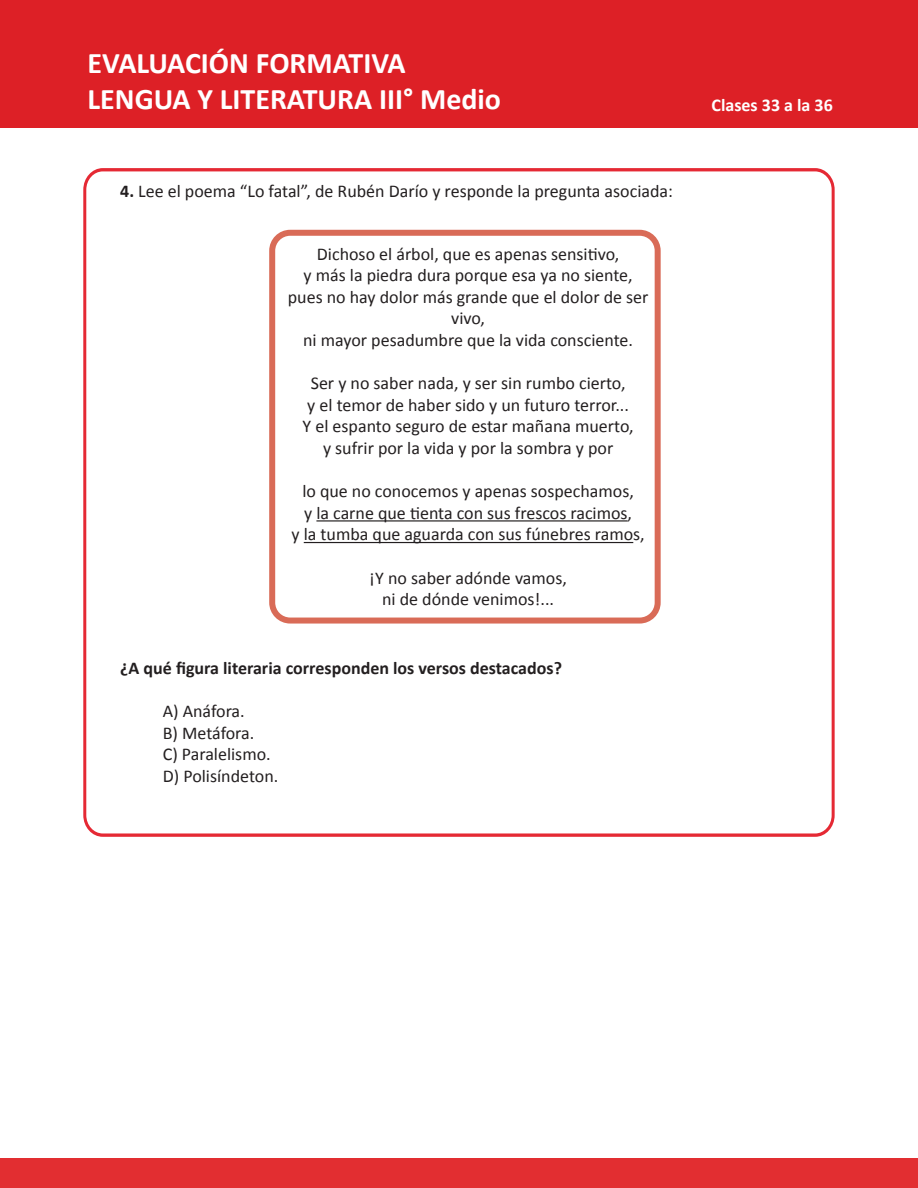
<style>
.page{position:relative;width:918px;height:1188px;background:#fff}
.page>*{position:absolute;margin:0;border:0;box-sizing:border-box;transform-origin:0 0}
.t1{font:700 30px "Calibri";color:#fff}
.t2{font:18px/21.6px "Calibri";color:#231f20;text-align:center}
.t3{font:700 18px "Calibri";color:#231f20}
.t4{font:700 18px "Calibri";color:#fff}
.s1{font-weight:700}
</style>
<div class="page">
<div style="left:0;top:1158px;width:918px;height:30px;background:#e22e31"></div>
<div style="left:0;top:0;width:918px;height:127px;background:#dd2026"></div>
<div style="left:83px;top:168px;width:752px;height:669px;border:3px solid #e52934;border-radius:19px"></div>
<div style="left:269px;top:230px;width:392px;height:394px;border:6px solid #d96b57;border-radius:18px"></div>
<hr style="left:316px;top:520px;width:312px;height:2px;background:#231f20">
<hr style="left:304px;top:542px;width:329px;height:1px;background:#231f20">
<p class="t1" style="left:88px;top:42px;width:320px">EVALUACIÓN FORMATIVA</p>
<p class="t1" style="left:88px;top:78px;width:415px">LENGUA Y LITERATURA III° Medio</p>
<p class="t4" style="left:712px;top:93px;width:123px">Clases 33 a la 36</p>
<p class="t2" style="left:120px;top:179px;width:554px"><span class="s1">4.</span> Lee el poema “Lo fatal”, de Rubén Darío y responde la pregunta asociada:</p>
<p class="t2" style="left:317px;top:242px;width:304px">Dichoso el árbol, que es apenas sensitivo,</p>
<p class="t2" style="left:304px;top:264px;width:331px">y más la piedra dura porque esa ya no siente,</p>
<p class="t2" style="left:288px;top:285px;width:362px">pues no hay dolor más grande que el dolor de ser vivo,</p>
<p class="t2" style="left:303px;top:328px;width:331px">ni mayor pesadumbre que la vida consciente.</p>
<p class="t2" style="left:311px;top:372px;width:316px">Ser y no saber nada, y ser sin rumbo cierto,</p>
<p class="t2" style="left:307px;top:393px;width:323px">y el temor de haber sido y un futuro terror...</p>
<p class="t2" style="left:303px;top:415px;width:333px">Y el espanto seguro de estar mañana muerto,</p>
<p class="t2" style="left:323px;top:436px;width:292px">y sufrir por la vida y por la sombra y por</p>
<p class="t2" style="left:302px;top:480px;width:333px">lo que no conocemos y apenas sospechamos,</p>
<p class="t2" style="left:304px;top:501px;width:329px">y la carne que tienta con sus frescos racimos,</p>
<p class="t2" style="left:292px;top:523px;width:355px">y la tumba que aguarda con sus fúnebres ramos,</p>
<p class="t2" style="left:369px;top:566px;width:199px">¡Y no saber adónde vamos,</p>
<p class="t2" style="left:382px;top:588px;width:173px">ni de dónde venimos!...</p>
<p class="t3" style="left:120px;top:655px;width:443px">¿A qué figura literaria corresponden los versos destacados?</p>
<p class="t2" style="left:163px;top:700px;width:84px">A) Anáfora.</p>
<p class="t2" style="left:163px;top:721px;width:93px">B) Metáfora.</p>
<p class="t2" style="left:163px;top:743px;width:109px">C) Paralelismo.</p>
<p class="t2" style="left:163px;top:764px;width:117px">D) Polisíndeton.</p>
</div>
